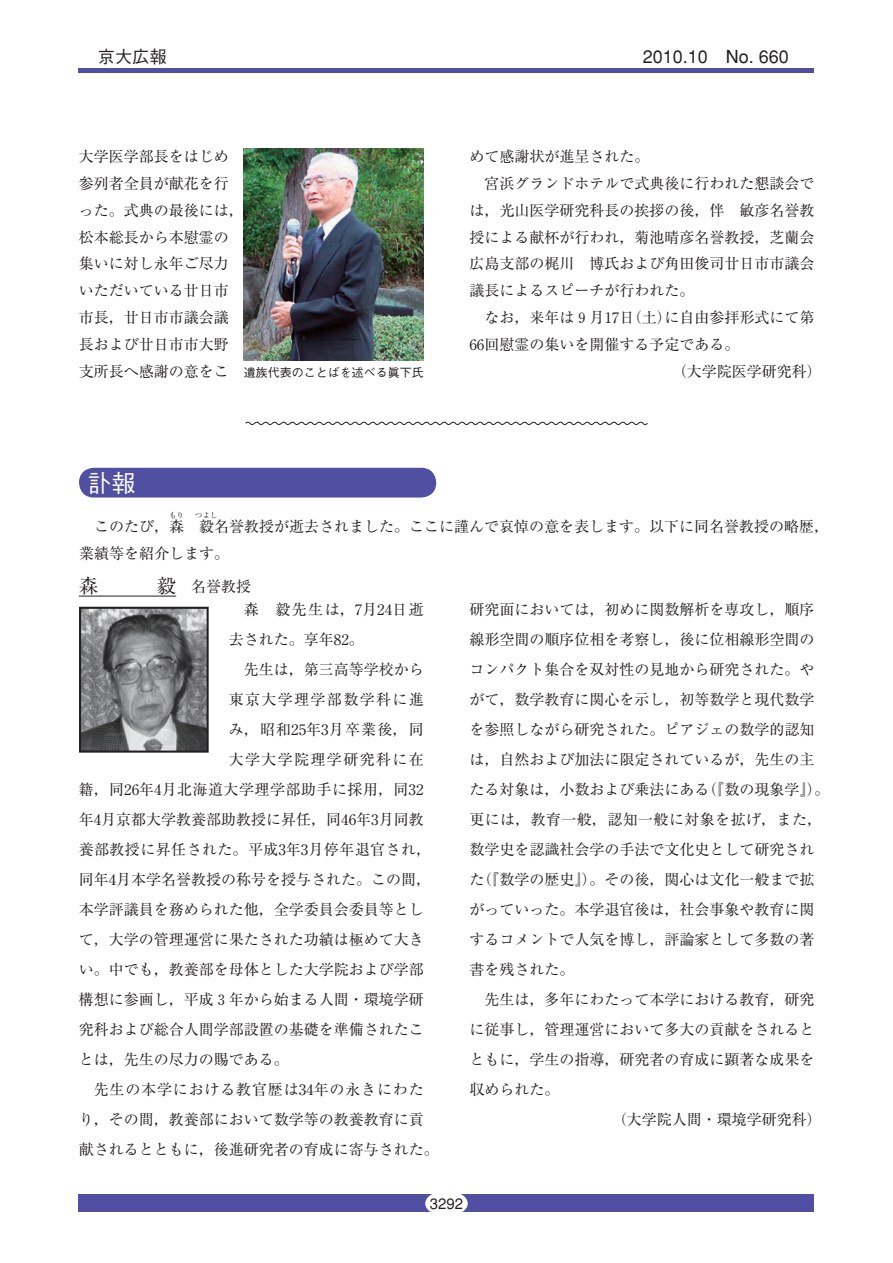
<style>
.page{position:relative;width:893px;height:1263px;background:#fff}
.page>*{position:absolute;margin:0;border:0;box-sizing:border-box;transform-origin:0 0}
.t1{font:500 24px "Gothic BBB";color:#fff}
.t2{font:19.5px "Ryumin";color:#231f20}
.t3{font:500 18px "Gothic BBB";color:#231f20}
.t4{font:500 17.25px "Gothic BBB";color:#231f20}
.t5{font:15px/30px "Ryumin";color:#231f20}
.t6{font:15px "Ryumin";letter-spacing:.035em;color:#231f20}
.t7{font:15px "Ryumin";letter-spacing:.09em;color:#231f20}
.t8{font:15px "Ryumin";letter-spacing:.03em;color:#231f20}
.t9{font:15px "Ryumin";letter-spacing:.055em;color:#231f20}
.t10{font:500 15px "Gothic BBB";color:#231f20}
.t11{font:500 12px "Gothic BBB";color:#231f20}
.t12{font:7.5px "Ryumin";color:#231f20}
.s1{font-size:15px}
</style>
<div class="page">
<img style="left:244px;top:149px;width:180px;height:211px">
<div style="left:79px;top:468px;width:357px;height:29px;background:#504fa1"></div>
<img style="left:82px;top:610px;width:124px;height:140px">
<div style="left:79px;top:607px;width:130px;height:146px;border:2px solid #231f20"></div>
<hr style="left:79px;top:596px;width:97px;height:1px;background:#231f20">
<svg style="left:245px;top:421px;width:403px;height:5px"></svg>
<div style="left:79px;top:1195px;width:735px;height:17px;background:#504fa1"></div>
<div style="left:425px;top:1191px;width:43px;height:25px;background:#fff;border-radius:50%"></div>
<hr style="left:79px;top:68px;width:735px;height:4px;background:#504fa1">
<p class="t4" style="left:98px;top:47px;width:70px">京大広報</p>
<p class="t3" style="left:643px;top:46px;width:148px">2010.10　No. 660</p>
<p class="t5" style="left:79px;top:143px;width:166px;line-height:26.8px">大学医学部長をはじめ参列者全員が献花を行った。式典の最後には，松本総長から本慰霊の集いに対し永年ご尽力いただいている廿日市市長，廿日市市議会議長および廿日市市大野支所長へ感謝の意をこ</p>
<p class="t5" style="left:469px;top:141px;width:181px">めて感謝状が進呈された。</p>
<p class="t5" style="left:484px;top:168px;width:331px">宮浜グランドホテルで式典後に行われた懇談会で</p>
<p class="t5" style="left:469px;top:195px;width:346px">は，光山医学研究科長の挨拶の後，伴　敏彦名誉教</p>
<p class="t5" style="left:469px;top:222px;width:346px">授による献杯が行われ，菊池晴彦名誉教授，芝蘭会</p>
<p class="t5" style="left:469px;top:249px;width:346px">広島支部の梶川　博氏および角田俊司廿日市市議会</p>
<p class="t5" style="left:469px;top:275px;width:226px">議長によるスピーチが行われた。</p>
<p class="t5" style="left:484px;top:302px;width:331px">なお，来年は９月17日（土）に自由参拝形式にて第</p>
<p class="t5" style="left:469px;top:329px;width:271px">66回慰霊の集いを開催する予定である。</p>
<p class="t11" style="left:244px;top:366px;width:181px">遺族代表のことばを述べる眞下氏</p>
<p class="t5" style="left:672px;top:356px;width:151px">（大学院医学研究科）</p>
<h1 class="t1" style="left:88px;top:469px;width:49px">訃報</h1>
<p class="t12" style="left:169px;top:511px;width:16px">もり</p>
<p class="t12" style="left:195px;top:511px;width:24px">つよし</p>
<p class="t5" style="left:79px;top:538px;width:152px">業績等を紹介します。</p>
<p class="t5" style="left:199px;top:511px;width:631px">毅名誉教授が逝去されました。ここに謹んで哀悼の意を表します。以下に同名誉教授の略歴，</p>
<p class="t5" style="left:94px;top:511px;width:91px">このたび，森</p>
<h2 class="t2" style="left:79px;top:574px;width:174px">森　　　毅<span class="s1">　名誉教授</span></h2>
<p class="t5" style="left:229px;top:594px;width:196px;text-indent:15px">森　毅先生は，7月24日逝去された。享年82。</p>
<p class="t5" style="left:244px;top:654px;width:181px">先生は，第三高等学校から</p>
<p class="t7" style="left:229px;top:691px;width:196px">東京大学理学部数学科に進</p>
<p class="t5" style="left:229px;top:714px;width:196px">み，昭和25年3月卒業後，同</p>
<p class="t7" style="left:229px;top:751px;width:196px">大学大学院理学研究科に在</p>
<p class="t6" style="left:79px;top:781px;width:346px">籍，同26年4月北海道大学理学部助手に採用，同32</p>
<p class="t5" style="left:79px;top:804px;width:346px">年4月京都大学教養部助教授に昇任，同46年3月同教</p>
<p class="t8" style="left:79px;top:841px;width:354px">養部教授に昇任された。平成3年3月停年退官され，</p>
<p class="t5" style="left:79px;top:864px;width:354px">同年4月本学名誉教授の称号を授与された。この間，</p>
<p class="t5" style="left:79px;top:894px;width:346px">本学評議員を務められた他，全学委員会委員等とし</p>
<p class="t5" style="left:79px;top:924px;width:346px">て，大学の管理運営に果たされた功績は極めて大き</p>
<p class="t5" style="left:79px;top:954px;width:346px">い。中でも，教養部を母体とした大学院および学部</p>
<p class="t5" style="left:79px;top:984px;width:346px">構想に参画し，平成３年から始まる人間・環境学研</p>
<p class="t5" style="left:79px;top:1014px;width:346px">究科および総合人間学部設置の基礎を準備されたこ</p>
<p class="t5" style="left:79px;top:1044px;width:211px">とは，先生の尽力の賜である。</p>
<p class="t9" style="left:94px;top:1081px;width:331px">先生の本学における教官歴は34年の永きにわた</p>
<p class="t5" style="left:79px;top:1104px;width:346px">り，その間，教養部において数学等の教養教育に貢</p>
<p class="t5" style="left:79px;top:1134px;width:361px">献されるとともに，後進研究者の育成に寄与された。</p>
<p class="t5" style="left:469px;top:594px;width:361px">研究面においては，初めに関数解析を専攻し，順序線形空間の順序位相を考察し，後に位相線形空間のコンパクト集合を双対性の見地から研究された。やがて，数学教育に関心を示し，初等数学と現代数学を参照しながら研究された。ピアジェの数学的認知は，自然および加法に限定されているが，先生の主たる対象は，小数および乗法にある（『数の現象学』）。更には，教育一般，認知一般に対象を拡げ，また，数学史を認識社会学の手法で文化史として研究された（『数学の歴史』）。その後，関心は文化一般まで拡がっていった。本学退官後は，社会事象や教育に関するコメントで人気を博し，評論家として多数の著書を残された。</p>
<p class="t5" style="left:484px;top:984px;width:331px">先生は，多年にわたって本学における教育，研究</p>
<p class="t5" style="left:469px;top:1014px;width:346px">に従事し，管理運営において多大の貢献をされると</p>
<p class="t5" style="left:469px;top:1044px;width:346px">ともに，学生の指導，研究者の育成に顕著な成果を</p>
<p class="t5" style="left:469px;top:1074px;width:91px">収められた。</p>
<p class="t5" style="left:612px;top:1104px;width:211px">（大学院人間・環境学研究科）</p>
<p class="t10" style="left:430px;top:1195px;width:35px">3292</p>
</div>
